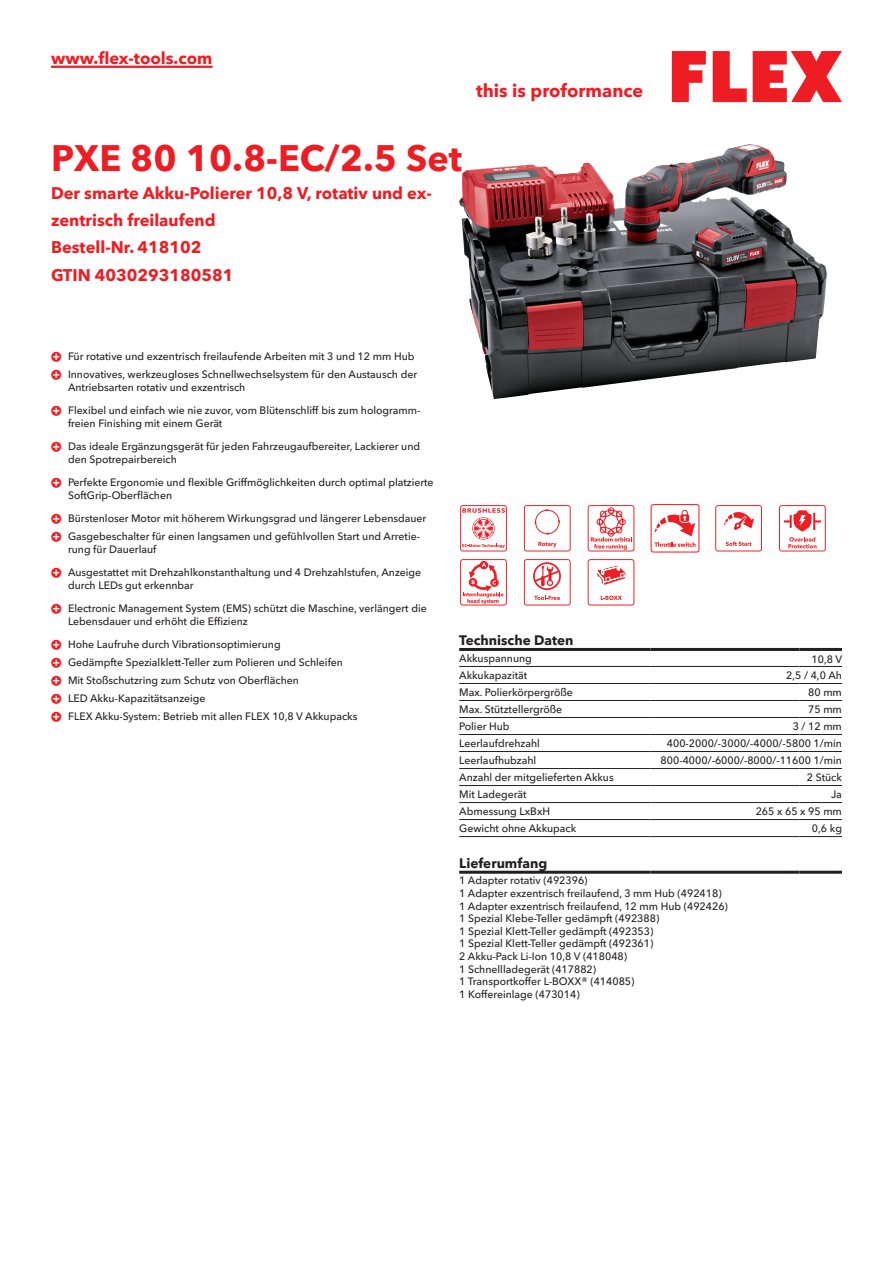
<style>
.page{position:relative;width:893px;height:1263px;background:#fff}
.page>*{position:absolute;margin:0;border:0;box-sizing:border-box;transform-origin:0 0}
.CB_AF_Product-name{font:700 36px "Avenir Next W1 G";color:#ee1d23}
.t1{font:700 18px "Avenir Next W1 G";color:#ee1d23}
.CB_AF_Product-short{font:700 16.5px/27px "Avenir Next W1 G";color:#ee1d23}
.CB_AF_Order-number{font:700 16.5px "Avenir Next W1 G";color:#ee1d23}
.CB_AF_Table-headline{font:700 13.5px "Avenir Next W1 G";color:#231f20}
.CB_AF_Table-specific{font:500 10.5px/12.6px "Avenir Next W1 G";color:#231f20}
</style>
<div class="page">
<svg style="left:672px;top:51px;width:34px;height:51px"></svg>
<svg style="left:713px;top:51px;width:34px;height:51px"></svg>
<svg style="left:753px;top:51px;width:89px;height:51px"></svg>
<hr style="left:51px;top:66px;width:162px;height:2px;background:#ee1d23">
<img style="left:459px;top:144px;width:290px;height:255px">
<hr style="left:459px;top:666px;width:192px;height:1px;background:#231f20">
<hr style="left:651px;top:666px;width:148px;height:1px;background:#231f20">
<hr style="left:799px;top:666px;width:43px;height:1px;background:#231f20">
<hr style="left:459px;top:683px;width:192px;height:1px;background:#231f20">
<hr style="left:651px;top:683px;width:148px;height:1px;background:#231f20">
<hr style="left:799px;top:683px;width:43px;height:1px;background:#231f20">
<hr style="left:459px;top:700px;width:192px;height:1px;background:#231f20">
<hr style="left:651px;top:700px;width:148px;height:1px;background:#231f20">
<hr style="left:799px;top:700px;width:43px;height:1px;background:#231f20">
<hr style="left:459px;top:717px;width:192px;height:1px;background:#231f20">
<hr style="left:651px;top:717px;width:148px;height:1px;background:#231f20">
<hr style="left:799px;top:717px;width:43px;height:1px;background:#231f20">
<hr style="left:459px;top:734px;width:192px;height:1px;background:#231f20">
<hr style="left:651px;top:734px;width:148px;height:1px;background:#231f20">
<hr style="left:799px;top:734px;width:43px;height:1px;background:#231f20">
<hr style="left:459px;top:751px;width:192px;height:1px;background:#231f20">
<hr style="left:651px;top:751px;width:148px;height:1px;background:#231f20">
<hr style="left:799px;top:751px;width:43px;height:1px;background:#231f20">
<hr style="left:459px;top:768px;width:192px;height:1px;background:#231f20">
<hr style="left:651px;top:768px;width:148px;height:1px;background:#231f20">
<hr style="left:799px;top:768px;width:43px;height:1px;background:#231f20">
<hr style="left:459px;top:785px;width:192px;height:1px;background:#231f20">
<hr style="left:651px;top:785px;width:148px;height:1px;background:#231f20">
<hr style="left:799px;top:785px;width:43px;height:1px;background:#231f20">
<hr style="left:459px;top:802px;width:192px;height:1px;background:#231f20">
<hr style="left:651px;top:802px;width:148px;height:1px;background:#231f20">
<hr style="left:799px;top:802px;width:43px;height:1px;background:#231f20">
<hr style="left:459px;top:819px;width:192px;height:1px;background:#231f20">
<hr style="left:651px;top:819px;width:148px;height:1px;background:#231f20">
<hr style="left:799px;top:819px;width:43px;height:1px;background:#231f20">
<hr style="left:459px;top:836px;width:192px;height:1px;background:#231f20">
<hr style="left:651px;top:836px;width:148px;height:1px;background:#231f20">
<hr style="left:799px;top:836px;width:43px;height:1px;background:#231f20">
<hr style="left:459px;top:648px;width:192px;height:3px;background:#231f20">
<hr style="left:651px;top:648px;width:148px;height:3px;background:#231f20">
<hr style="left:799px;top:648px;width:43px;height:3px;background:#231f20">
<hr style="left:459px;top:871px;width:192px;height:3px;background:#231f20">
<hr style="left:651px;top:871px;width:148px;height:3px;background:#231f20">
<hr style="left:799px;top:871px;width:43px;height:3px;background:#231f20">
<svg style="left:460px;top:505px;width:47px;height:46px"></svg>
<svg style="left:524px;top:505px;width:47px;height:46px"></svg>
<svg style="left:588px;top:505px;width:46px;height:46px"></svg>
<svg style="left:651px;top:504px;width:48px;height:48px"></svg>
<svg style="left:715px;top:505px;width:47px;height:46px"></svg>
<svg style="left:779px;top:505px;width:47px;height:46px"></svg>
<svg style="left:460px;top:559px;width:47px;height:46px"></svg>
<svg style="left:524px;top:559px;width:47px;height:46px"></svg>
<svg style="left:588px;top:559px;width:46px;height:46px"></svg>
<h3 class="CB_AF_Product-short" style="left:51px;top:43px;width:163px">www.flex-tools.com</h3>
<h2 class="t1" style="left:476px;top:77px;width:169px">this is proformance</h2>
<p class="CB_AF_Product-name" style="left:51px;top:130px;width:413px">PXE 80 10.8-EC/2.5 Set</p>
<p class="CB_AF_Product-short" style="left:51px;top:178px;width:382px">Der smarte Akku-Polierer 10,8 V, rotativ und ex&shy;zentrisch freilaufend</p>
<p class="CB_AF_Order-number" style="left:51px;top:234px;width:152px">Bestell-Nr. 418102</p>
<p class="CB_AF_Order-number" style="left:51px;top:262px;width:184px">GTIN 4030293180581</p>
<p class="CB_AF_Table-specific" style="left:68px;top:349px;width:348px">Für rotative und exzentrisch freilaufende Arbeiten mit 3 und 12 mm Hub</p>
<p class="CB_AF_Table-specific" style="left:68px;top:367px;width:351px">Innovatives, werkzeugloses Schnellwechselsystem für den Austausch der<br>Antriebsarten rotativ und exzentrisch</p>
<p class="CB_AF_Table-specific" style="left:68px;top:403px;width:354px">Flexibel und einfach wie nie zuvor, vom Blütenschliff bis zum hologramm&shy;freien Finishing mit einem Gerät</p>
<p class="CB_AF_Table-specific" style="left:68px;top:439px;width:354px">Das ideale Ergänzungsgerät für jeden Fahrzeugaufbereiter, Lackierer und den Spotrepairbereich</p>
<p class="CB_AF_Table-specific" style="left:68px;top:475px;width:367px">Perfekte Ergonomie und flexible Griffmöglichkeiten durch optimal platzierte<br>SoftGrip-Oberflächen</p>
<p class="CB_AF_Table-specific" style="left:68px;top:511px;width:360px">Bürstenloser Motor mit höherem Wirkungsgrad und längerer Lebensdauer</p>
<p class="CB_AF_Table-specific" style="left:68px;top:529px;width:354px">Gasgebeschalter für einen langsamen und gefühlvollen Start und Arretie&shy;rung für Dauerlauf</p>
<p class="CB_AF_Table-specific" style="left:68px;top:565px;width:355px">Ausgestattet mit Drehzahlkonstanthaltung und 4 Drehzahlstufen, Anzeige durch LEDs gut erkennbar</p>
<p class="CB_AF_Table-specific" style="left:68px;top:601px;width:360px">Electronic Management System (EMS) schützt die Maschine, verlängert die<br>Lebensdauer und erhöht die Effizienz</p>
<p class="CB_AF_Table-specific" style="left:68px;top:637px;width:214px">Hohe Laufruhe durch Vibrationsoptimierung</p>
<p class="CB_AF_Table-specific" style="left:68px;top:655px;width:277px">Gedämpfte Spezialklett-Teller zum Polieren und Schleifen</p>
<p class="CB_AF_Table-specific" style="left:68px;top:673px;width:233px">Mit Stoßschutzring zum Schutz von Oberflächen</p>
<p class="CB_AF_Table-specific" style="left:68px;top:691px;width:139px">LED Akku-Kapazitätsanzeige</p>
<p class="CB_AF_Table-specific" style="left:68px;top:709px;width:291px">FLEX Akku-System: Betrieb mit allen FLEX 10,8 V Akkupacks</p>
<p class="CB_AF_Table-headline" style="left:459px;top:630px;width:116px">Technische Daten</p>
<p class="CB_AF_Table-specific" style="left:459px;top:651px;width:74px">Akkuspannung</p>
<p class="CB_AF_Table-specific" style="left:811px;top:652px;width:32px">10,8 V</p>
<p class="CB_AF_Table-specific" style="left:459px;top:668px;width:70px">Akkukapazität</p>
<p class="CB_AF_Table-specific" style="left:786px;top:668px;width:57px">2,5 / 4,0 Ah</p>
<p class="CB_AF_Table-specific" style="left:459px;top:685px;width:115px">Max. Polierkörpergröße</p>
<p class="CB_AF_Table-specific" style="left:808px;top:685px;width:35px">80 mm</p>
<p class="CB_AF_Table-specific" style="left:459px;top:702px;width:105px">Max. Stütztellergröße</p>
<p class="CB_AF_Table-specific" style="left:808px;top:702px;width:35px">75 mm</p>
<p class="CB_AF_Table-specific" style="left:459px;top:719px;width:52px">Polier Hub</p>
<p class="CB_AF_Table-specific" style="left:793px;top:719px;width:51px">3 / 12 mm</p>
<p class="CB_AF_Table-specific" style="left:459px;top:736px;width:82px">Leerlaufdrehzahl</p>
<p class="CB_AF_Table-specific" style="left:667px;top:736px;width:177px">400-2000/-3000/-4000/-5800 1/min</p>
<p class="CB_AF_Table-specific" style="left:459px;top:753px;width:79px">Leerlaufhubzahl</p>
<p class="CB_AF_Table-specific" style="left:661px;top:753px;width:183px">800-4000/-6000/-8000/-11600 1/min</p>
<p class="CB_AF_Table-specific" style="left:459px;top:770px;width:156px">Anzahl der mitgelieferten Akkus</p>
<p class="CB_AF_Table-specific" style="left:807px;top:770px;width:37px">2 Stück</p>
<p class="CB_AF_Table-specific" style="left:459px;top:787px;width:69px">Mit Ladegerät</p>
<p class="CB_AF_Table-specific" style="left:831px;top:787px;width:12px">Ja</p>
<p class="CB_AF_Table-specific" style="left:459px;top:804px;width:92px">Abmessung LxBxH</p>
<p class="CB_AF_Table-specific" style="left:756px;top:804px;width:88px">265 x 65 x 95 mm</p>
<p class="CB_AF_Table-specific" style="left:459px;top:821px;width:119px">Gewicht ohne Akkupack</p>
<p class="CB_AF_Table-specific" style="left:812px;top:821px;width:32px">0,6 kg</p>
<p class="CB_AF_Table-headline" style="left:459px;top:852px;width:89px">Lieferumfang</p>
<p class="CB_AF_Table-specific" style="left:459px;top:873px;width:270px">1 Adapter rotativ (492396)<br>1 Adapter exzentrisch freilaufend, 3 mm Hub (492418)<br>1 Adapter exzentrisch freilaufend, 12 mm Hub (492426)<br>1 Spezial Klebe-Teller gedämpft (492388)<br>1 Spezial Klett-Teller gedämpft (492353)<br>1 Spezial Klett-Teller gedämpft (492361)<br>2 Akku-Pack Li-Ion 10,8 V (418048)<br>1 Schnellladegerät (417882)<br>1 Transportkoffer L-BOXX® (414085)<br>1 Koffereinlage (473014)</p>
</div>
